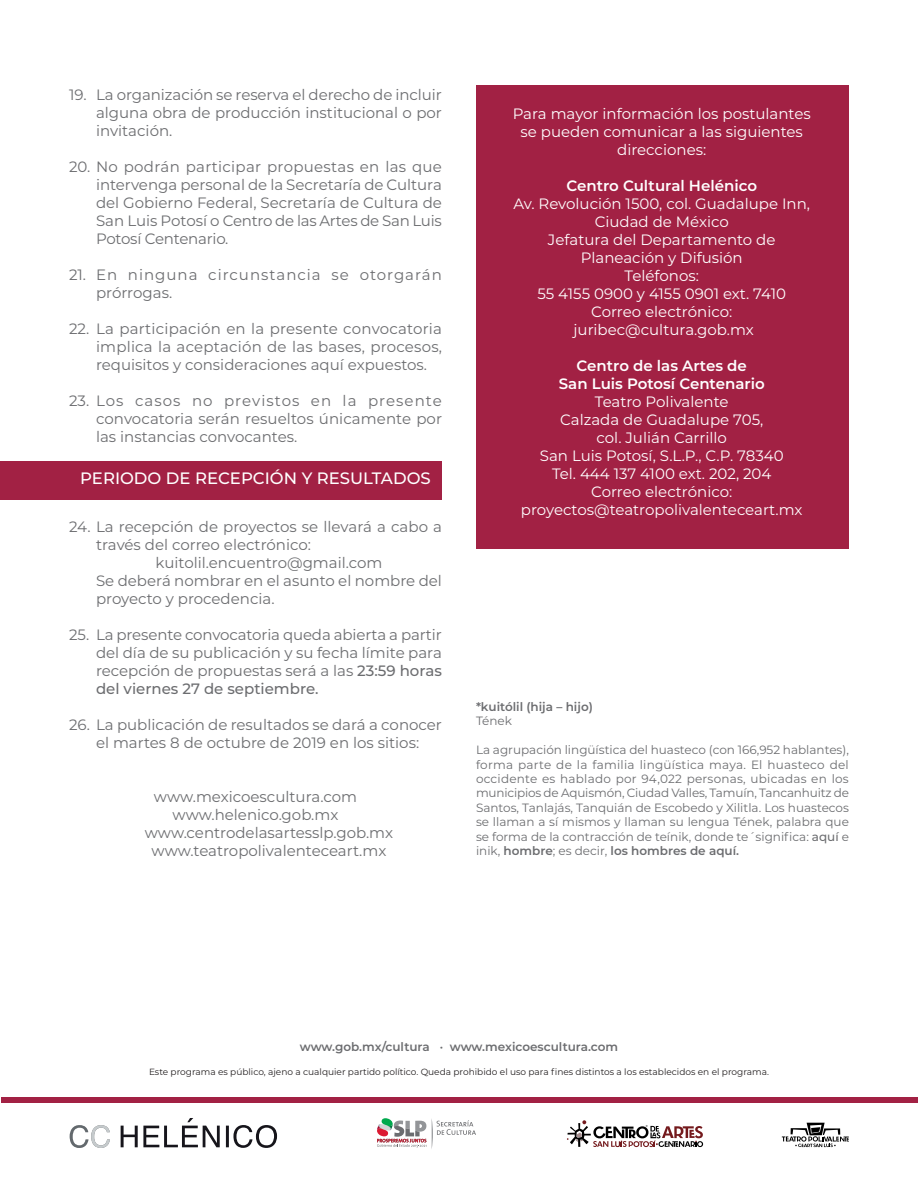
<style>
.page{position:relative;width:918px;height:1188px;background:#fff}
.page>*{position:absolute;margin:0;border:0;box-sizing:border-box;transform-origin:0 0}
.t1{font:500 16.5px "Montserrat";color:#fff}
.t2{font:15px/18px "Montserrat";color:#6c6d70;text-align:justify}
.t3{font:15px/18px "Montserrat";color:#fff;text-align:center}
.t4{font:600 15px "Montserrat";color:#fff}
.t5{font:15px/18px "Montserrat";letter-spacing:.065em;color:#6c6d70}
.t6{font:12px/14.4px "Montserrat";color:#6c6d70;text-align:justify}
.t7{font:600 12px "Montserrat";color:#6c6d70}
.t8{font:9px "Montserrat";color:#231f20}
.s1{font-weight:500}
.s2{font-weight:600}
</style>
<div class="page">
<div style="left:476px;top:85px;width:373px;height:463px;background:#a22144"></div>
<div style="left:0;top:461px;width:442px;height:39px;background:#a22144"></div>
<svg style="left:377px;top:1118px;width:99px;height:31px"></svg>
<svg style="left:567px;top:1120px;width:136px;height:27px"></svg>
<svg style="left:782px;top:1123px;width:67px;height:24px"></svg>
<svg style="left:121px;top:1118px;width:156px;height:30px"></svg>
<svg style="left:70px;top:1125px;width:40px;height:23px"></svg>
<div style="left:2px;top:1097px;width:916px;height:6px;background:#a22144"></div>
<p class="t2" style="left:96px;top:85px;width:347px;text-indent:-27px">19. La organización se reserva el derecho de incluir alguna obra de producción institucional o por invitación.</p>
<p class="t2" style="left:96px;top:157px;width:347px;text-indent:-27px">20. No podrán participar propuestas en las que intervenga personal de la Secretaría de Cultura del Gobierno Federal, Secretaría de Cultura de San Luis Potosí o Centro de las Artes de San Luis Potosí Centenario.</p>
<p class="t5" style="left:96px;top:265px;width:347px;text-indent:-27px">21. En ninguna circunstancia se otorgarán prórrogas.</p>
<p class="t2" style="left:96px;top:319px;width:348px;text-indent:-27px">22. La participación en la presente convocatoria implica la aceptación de las bases, procesos, requisitos y consideraciones aquí expuestos.</p>
<p class="t2" style="left:96px;top:391px;width:348px;text-indent:-27px">23. Los casos no previstos en la presente convocatoria serán resueltos únicamente por las instancias convocantes.</p>
<p class="t1" style="left:80px;top:467px;width:352px">PERIODO DE RECEPCIÓN Y RESULTADOS</p>
<p class="t2" style="left:96px;top:517px;width:347px;text-indent:-27px">24. La recepción de proyectos se llevará a cabo a través del correo electrónico:</p>
<p class="t2" style="left:156px;top:553px;width:228px">kuitolil.encuentro@gmail.com</p>
<p class="t2" style="left:96px;top:571px;width:348px">Se deberá nombrar en el asunto el nombre del proyecto y procedencia.</p>
<p class="t2" style="left:96px;top:625px;width:347px;text-indent:-27px">25. La presente convocatoria queda abierta a partir del día de su publicación y su fecha límite para recepción de propuestas será a las <span class="s1">23:59 horas del viernes 27 de septiembre.</span></p>
<p class="t2" style="left:69px;top:715px;width:374px;text-align:center">26. La publicación de resultados se dará a conocer el martes 8 de octubre de 2019 en los sitios:</p>
<p class="t2" style="left:154px;top:787px;width:205px">www.mexicoescultura.com</p>
<p class="t2" style="left:173px;top:805px;width:167px">www.helenico.gob.mx</p>
<p class="t2" style="left:145px;top:823px;width:250px">www.centrodelasartesslp.gob.mx</p>
<p class="t2" style="left:152px;top:841px;width:236px">www.teatropolivalenteceart.mx</p>
<p class="t3" style="left:513px;top:105px;width:300px">Para mayor información los postulantes se pueden comunicar a las siguientes direcciones:</p>
<p class="t4" style="left:567px;top:175px;width:192px">Centro Cultural Helénico</p>
<p class="t3" style="left:513px;top:195px;width:298px">Av. Revolución 1500, col. Guadalupe Inn,<br>Ciudad de México</p>
<p class="t3" style="left:548px;top:231px;width:229px">Jefatura del Departamento de</p>
<p class="t3" style="left:581px;top:249px;width:164px">Planeación y Difusión</p>
<p class="t3" style="left:625px;top:267px;width:76px">Teléfonos:</p>
<p class="t3" style="left:537px;top:285px;width:250px">55 4155 0900 y 4155 0901 ext. 7410</p>
<p class="t3" style="left:591px;top:303px;width:143px">Correo electrónico:</p>
<p class="t3" style="left:573px;top:321px;width:182px">juribec@cultura.gob.mx</p>
<p class="t4" style="left:577px;top:355px;width:172px">Centro de las Artes de</p>
<p class="t4" style="left:559px;top:373px;width:207px">San Luis Potosí Centenario</p>
<p class="t3" style="left:595px;top:393px;width:135px">Teatro Polivalente</p>
<p class="t3" style="left:560px;top:411px;width:205px">Calzada de Guadalupe 705,</p>
<p class="t3" style="left:597px;top:429px;width:132px">col. Julián Carrillo</p>
<p class="t3" style="left:540px;top:447px;width:245px">San Luis Potosí, S.L.P., C.P. 78340</p>
<p class="t3" style="left:552px;top:465px;width:221px">Tel. 444 137 4100 ext. 202, 204</p>
<p class="t3" style="left:591px;top:483px;width:143px">Correo electrónico:</p>
<p class="t3" style="left:521px;top:501px;width:283px">proyectos@teatropolivalenteceart.mx</p>
<p class="t7" style="left:476px;top:698px;width:118px">*kuitólil (hija – hijo)</p>
<p class="t6" style="left:476px;top:714px;width:38px">Tének</p>
<p class="t6" style="left:476px;top:742px;width:375px">La agrupación lingüística del huasteco (con 166,952 hablantes), forma parte de la familia lingüística maya. El huasteco del occidente es hablado por 94,022 personas, ubicadas en los municipios de Aquismón, Ciudad Valles, Tamuín, Tancanhuitz de Santos, Tanlajás, Tanquián de Escobedo y Xilitla. Los huastecos se llaman a sí mismos y llaman su lengua Tének, palabra que se forma de la contracción de teínik, donde te´significa: <span class="s1">aquí</span> e inik, <span class="s2">hombre</span>; es decir, <span class="s2">los hombres de aquí.</span></p>
<p class="t7" style="left:300px;top:1038px;width:320px">www.gob.mx/cultura · www.mexicoescultura.com</p>
<p class="t8" style="left:149px;top:1066px;width:621px">Este programa es público, ajeno a cualquier partido político. Queda prohibido el uso para fines distintos a los establecidos en el programa.</p>
</div>
